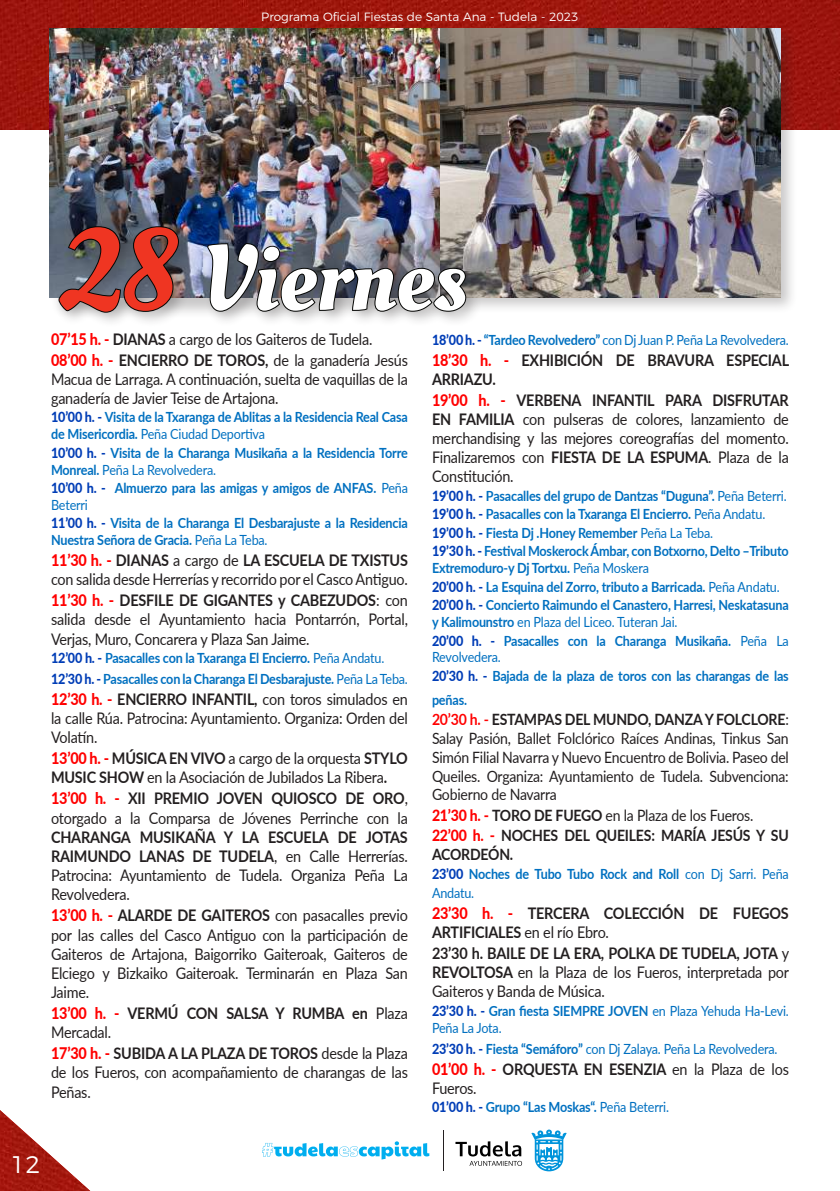
<style>
.page{position:relative;width:840px;height:1191px;background:#fff}
.page>*{position:absolute;margin:0;border:0;box-sizing:border-box;transform-origin:0 0}
.t1{font:92px "Oleo Script";color:#fff}
.t2{font:300 24px "Montserrat";color:#fff}
.t3{font:16px/19.2px "Lato";letter-spacing:-.015em;color:#231f20;text-align:justify;scale:.9 1}
.t4{font:700 16px/19.2px "Lato";letter-spacing:-.015em;color:#231f20;scale:.9 1}
.t5{font:15.6px/18.8px "Lato";letter-spacing:-.015em;color:#231f20;text-align:justify;scale:.9 1}
.t6{font:700 15.6px/19.8px "Lato";letter-spacing:-.015em;color:#231f20;scale:.9 1}
.t7{font:700 14px/18.6px "Lato";letter-spacing:-.015em;color:#0070c0;scale:.9 1}
.t8{font:14px/16.8px "Lato";letter-spacing:-.015em;color:#0070c0;scale:.9 1}
.t9{font:300 12px "Montserrat";color:#fff}
.s1{font-size:116px;color:#ef3522}
.s2{font-weight:800;color:#f00}
.s3{font-weight:700}
.s4{font-weight:800;color:#003db6}
.s5{font-weight:400}
.s6{font-weight:700;color:#f00}
</style>
<div class="page">
<img style="left:0;top:1110px;width:91px;height:81px">
<hr style="left:442px;top:1130px;width:1px;height:41px;background:#231f20">
<svg style="left:262px;top:1141px;width:167px;height:18px"></svg>
<svg style="left:455px;top:1141px;width:67px;height:24px"></svg>
<svg style="left:531px;top:1129px;width:35px;height:42px"></svg>
<img style="left:0;top:0;width:839px;height:130px">
<img style="left:49px;top:28px;width:385px;height:269px">
<div style="left:434px;top:23px;width:362px;height:291px;background:#231f20;opacity:.25"></div>
<div style="left:54px;top:222px;width:428px;height:107px;background:#231f20;opacity:.25"></div>
<svg style="left:57px;top:225px;width:123px;height:89px;background:#5b5f65"></svg>
<img style="left:206px;top:242px;width:261px;height:71px">
<p class="t9" style="left:261px;top:8px;width:319px">Programa Oficial Fiestas de Santa Ana - Tudela - 2023</p>
<h1 class="t1" style="left:62px;top:223px;width:405px"><span class="s1">28</span> Viernes</h1>
<p class="t3" style="left:51px;top:327px;width:398px;line-height:21px"><span class="s2">07’15 h. -</span> <span class="s3">DIANAS</span> a cargo de los Gaiteros de Tudela.<br><span class="s2">08’00 h. -</span> <span class="s3">ENCIERRO DE TOROS,</span> de la ganadería Jesús</p>
<p class="t3" style="left:51px;top:368px;width:398px">Macua de Larraga. A continuación, suelta de vaquillas de la ganadería de Javier Teise de Artajona.</p>
<p class="t7" style="left:51px;top:408px;width:397px;line-height:16.8px"><span class="s4">10’00 h. -</span> Visita de la Txaranga de Ablitas a la Residencia Real Casa de Misericordia. <span class="s5">Peña Ciudad Deportiva</span></p>
<p class="t7" style="left:51px;top:443px;width:397px;line-height:16.8px"><span class="s4">10’00 h. -</span> Visita de la Charanga Musikaña a la Residencia Torre<br>Monreal. <span class="s5">Peña La Revolvedera.</span></p>
<p class="t7" style="left:51px;top:479px;width:398px;line-height:16.8px"><span class="s4">10’00 h. -</span> Almuerzo para las amigas y amigos de ANFAS. <span class="s5">Peña<br>Beterri</span></p>
<p class="t7" style="left:51px;top:514px;width:397px;line-height:16.8px"><span class="s4">11’00 h. -</span> Visita de la Charanga El Desbarajuste a la Residencia<br>Nuestra Señora de Gracia. <span class="s5">Peña La Teba.</span></p>
<p class="t3" style="left:51px;top:550px;width:398px"><span class="s2">11’30 h. -</span> <span class="s3">DIANAS</span> a cargo de <span class="s3">LA ESCUELA DE TXISTUS </span>con salida desde Herrerías y recorrido por el Casco Antiguo.</p>
<p class="t3" style="left:51px;top:590px;width:398px"><span class="s2">11’30 h. -</span> <span class="s3">DESFILE DE GIGANTES y CABEZUDOS</span>: con salida desde el Ayuntamiento hacia Pontarrón, Portal, Verjas, Muro, Concarera y Plaza San Jaime.</p>
<p class="t7" style="left:51px;top:647px;width:398px;line-height:21px"><span class="s4">12’00 h. -</span> Pasacalles con la Txaranga El Encierro. <span class="s5">Peña Andatu.<br></span><span class="s4">12’30 h. -</span> Pasacalles con la Charanga El Desbarajuste. <span class="s5">Peña La Teba.</span></p>
<p class="t3" style="left:51px;top:689px;width:398px"><span class="s2">12’30 h. -</span> <span class="s3">ENCIERRO INFANTIL,</span> con toros simulados en la calle Rúa. Patrocina: Ayuntamiento. Organiza: Orden del Volatín.</p>
<p class="t3" style="left:51px;top:748px;width:398px"><span class="s2">13’00 h. -</span> <span class="s3">MÚSICA EN VIVO</span> a cargo de la orquesta <span class="s3">STYLO<br>MUSIC SHOW</span> en la Asociación de Jubilados La Ribera<span class="s3">.</span></p>
<p class="t3" style="left:51px;top:788px;width:398px"><span class="s2">13’00 h. -</span> <span class="s3">XII PREMIO JOVEN QUIOSCO DE ORO</span>, otorgado a la Comparsa de Jóvenes Perrinche con la</p>
<p class="t3" style="left:51px;top:826px;width:398px"><span class="s3">CHARANGA MUSIKAÑA Y LA ESCUELA DE JOTAS RAIMUNDO LANAS DE TUDELA</span>, en Calle Herrerías.<br>Patrocina: Ayuntamiento de Tudela. Organiza Peña La Revolvedera.</p>
<p class="t3" style="left:51px;top:905px;width:398px"><span class="s2">13’00 h. -</span> <span class="s3">ALARDE DE GAITEROS</span> con pasacalles previo por las calles del Casco Antiguo con la participación de Gaiteros de Artajona, Baigorriko Gaiteroak, Gaiteros de Elciego y Bizkaiko Gaiteroak. Terminarán en Plaza San Jaime.</p>
<p class="t4" style="left:51px;top:1003px;width:398px"><span class="s2">13’00 h. -</span> VERMÚ CON SALSA Y RUMBA en <span class="s5">Plaza<br>Mercadal.</span></p>
<p class="t3" style="left:51px;top:1043px;width:398px"><span class="s2">17’30 h. -</span> <span class="s3">SUBIDA A LA PLAZA DE TOROS</span> desde la Plaza de los Fueros, con acompañamiento de charangas de las Peñas.</p>
<p class="t8" style="left:432px;top:330px;width:398px"><span class="s4">18’00 h. -</span> <span class="s3">“Tardeo Revolvedero”</span> con Dj Juan P. Peña La Revolvedera.</p>
<p class="t4" style="left:432px;top:349px;width:398px"><span class="s2">18’30 h. -</span> EXHIBICIÓN DE BRAVURA ESPECIAL<br>ARRIAZU.</p>
<p class="t3" style="left:432px;top:389px;width:398px"><span class="s2">19’00 h. -</span> <span class="s3">VERBENA INFANTIL PARA DISFRUTAR EN FAMILIA</span> con pulseras de colores, lanzamiento de merchandising y las mejores coreografías del momento.<br>Finalizaremos con <span class="s3">FIESTA DE LA ESPUMA</span>. Plaza de la Constitución.</p>
<p class="t7" style="left:432px;top:486px;width:397px"><span class="s4">19’00 h. -</span> Pasacalles del grupo de Dantzas “Duguna”. <span class="s5">Peña Beterri.<br></span><span class="s4">19’00 h. -</span> Pasacalles con la Txaranga El Encierro. <span class="s5">Peña Andatu.<br></span><span class="s4">19’00 h. -</span> Fiesta Dj .Honey Remember <span class="s5">Peña La Teba.<br></span><span class="s4">19’30 h. -</span> Festival Moskerock Ámbar, con Botxorno, Delto –Tributo</p>
<p class="t7" style="left:432px;top:558px;width:398px">Extremoduro-y Dj Tortxu. <span class="s5">Peña Moskera<br></span><span class="s4">20’00 h. -</span> La Esquina del Zorro, tributo a Barricada. <span class="s5">Peña Andatu.<br></span><span class="s4">20’00 h. -</span> Concierto Raimundo el Canastero, Harresi, Neskatasuna</p>
<p class="t7" style="left:432px;top:612px;width:398px">y Kalimounstro <span class="s5">en Plaza del Liceo. Tuteran Jai.<br></span><span class="s4">20’00 h. -</span> Pasacalles con la Charanga Musikaña. <span class="s5">Peña La</span></p>
<p class="t7" style="left:432px;top:647px;width:397px"><span class="s5">Revolvedera.<br></span><span class="s4">20’30 h. -</span> Bajada de la plaza de toros con las charangas de las</p>
<p class="t7" style="left:432px;top:690px;width:40px">peñas.</p>
<p class="t5" style="left:432px;top:709px;width:398px"><span class="s6">20’30 h. -</span> <span class="s3">ESTAMPAS DEL MUNDO, DANZA Y FOLCLORE</span>:<br>Salay Pasión, Ballet Folclórico Raíces Andinas, Tinkus San Simón Filial Navarra y Nuevo Encuentro de Bolivia. Paseo del Queiles. Organiza: Ayuntamiento de Tudela. Subvenciona:<br>Gobierno de Navarra</p>
<p class="t6" style="left:432px;top:804px;width:397px"><span class="s2">21’30 h. -</span> TORO DE FUEGO <span class="s5">en la Plaza de los Fueros.<br></span><span class="s2">22’00 h. -</span> NOCHES DEL QUEILES: MARÍA JESÚS Y SU<br>ACORDEÓN.</p>
<p class="t7" style="left:432px;top:863px;width:398px;line-height:19.2px"><span class="s4">23’00</span> Noches de Tubo Tubo Rock and Roll <span class="s5">con Dj Sarri. Peña<br>Andatu.</span></p>
<p class="t4" style="left:432px;top:903px;width:398px"><span class="s2">23’30 h. -</span> TERCERA COLECCIÓN DE FUEGOS<br>ARTIFICIALES <span class="s5">en el río Ebro.</span></p>
<p class="t3" style="left:432px;top:943px;width:398px"><span class="s3">23’30 h. BAILE DE LA ERA, POLKA DE TUDELA, JOTA</span> y <span class="s3">REVOLTOSA</span> en la Plaza de los Fueros, interpretada por Gaiteros y Banda de Música.</p>
<p class="t8" style="left:432px;top:1002px;width:398px"><span class="s4">23’30 h. -</span> <span class="s3">Gran fiesta SIEMPRE JOVEN</span> en Plaza Yehuda Ha-Levi.<br>Peña La Jota.</p>
<p class="t8" style="left:432px;top:1039px;width:385px"><span class="s4">23’30 h. -</span> <span class="s3">Fiesta “Semáforo”</span> con Dj Zalaya. Peña La Revolvedera.</p>
<p class="t3" style="left:432px;top:1058px;width:398px"><span class="s2">01’00 h. -</span> <span class="s3">ORQUESTA EN ESENZIA</span> en la Plaza de los<br>Fueros.</p>
<p class="t7" style="left:432px;top:1097px;width:265px"><span class="s4">01’00 h. -</span> Grupo “Las Moskas“. <span class="s5">Peña Beterri.</span></p>
<h2 class="t2" style="left:11px;top:1145px;width:31px">12</h2>
</div>
